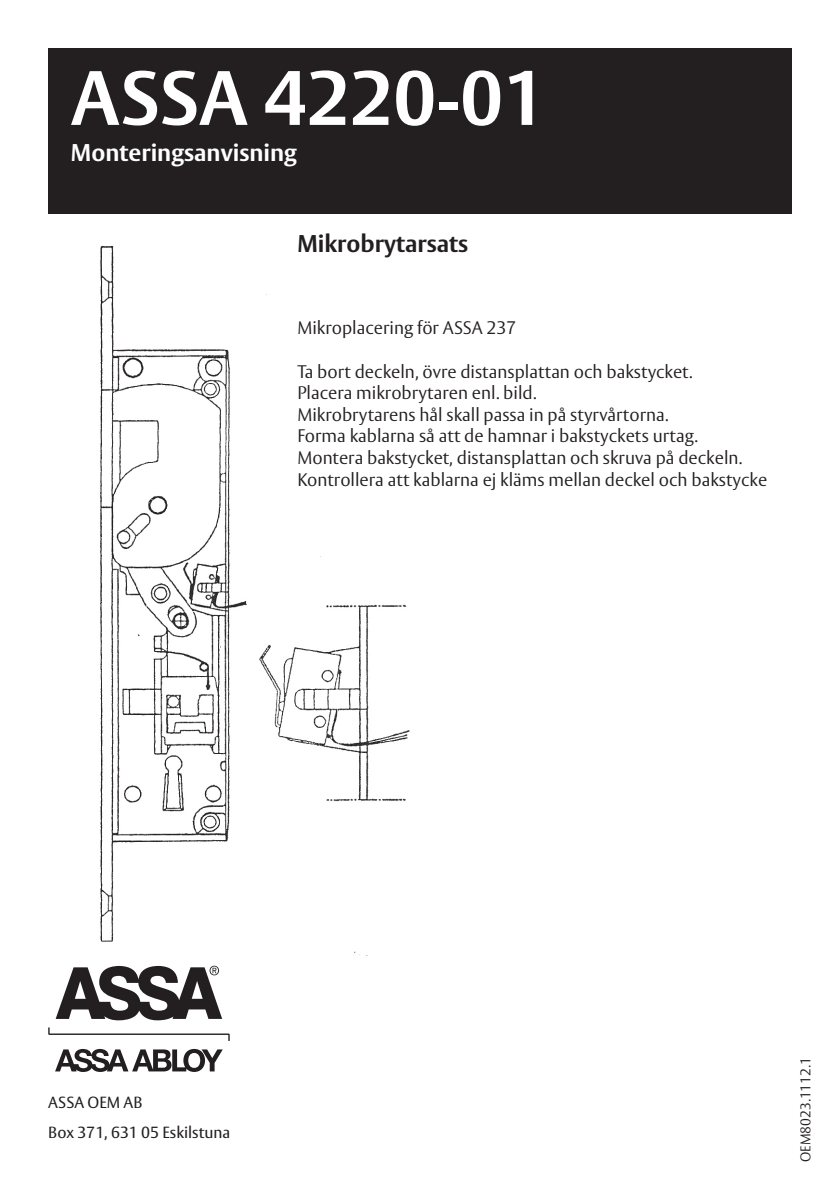
<style>
.page{position:relative;width:840px;height:1191px;background:#fff}
.page>*{position:absolute;margin:0;border:0;box-sizing:border-box;transform-origin:0 0}
.t1{font:700 76px "ASSA Vesta";color:#fff}
.t2{font:700 24px "ASSA Vesta";color:#fff}
.t3{font:700 24px "ASSA Vesta";color:#231f20}
.t4{font:300 18px/21.6px "ASSA Vesta";color:#231f20}
.t5{font:16px/30px "ASSA Vesta";color:#231f20}
.t6{font:300 14px "ASSA Vesta";color:#231f20}
</style>
<div class="page">
<img style="left:100px;top:246px;width:310px;height:710px">
<div style="left:48px;top:48px;width:743px;height:165px;background:#231f20"></div>
<svg style="left:48px;top:1027px;width:181px;height:14px"></svg>
<svg style="left:55px;top:1049px;width:168px;height:23px"></svg>
<svg style="left:56px;top:965px;width:166px;height:55px"></svg>
<h1 class="t1" style="left:71px;top:52px;width:476px">ASSA 4220-01</h1>
<h2 class="t2" style="left:71px;top:138px;width:227px">Monteringsanvisning</h2>
<h2 class="t3" style="left:297px;top:229px;width:172px">Mikrobrytarsats</h2>
<p class="t4" style="left:297px;top:318px;width:220px">Mikroplacering för ASSA 237</p>
<p class="t4" style="left:297px;top:361px;width:471px">Ta bort deckeln, övre distansplattan och bakstycket.<br>Placera mikrobrytaren enl. bild.<br>Mikrobrytarens hål skall passa in på styrvårtorna.<br>Forma kablarna så att de hamnar i bakstyckets urtag.<br>Montera bakstycket, distansplattan och skruva på deckeln.<br>Kontrollera att kablarna ej kläms mellan deckel och bakstycke</p>
<p class="t5" style="left:48px;top:1087px;width:183px">ASSA OEM AB<br>Box 371, 631 05 Eskilstuna</p>
<p class="t6" style="left:796px;top:1162px;width:106px;rotate:-90deg">OEM8023.1112.1</p>
</div>
